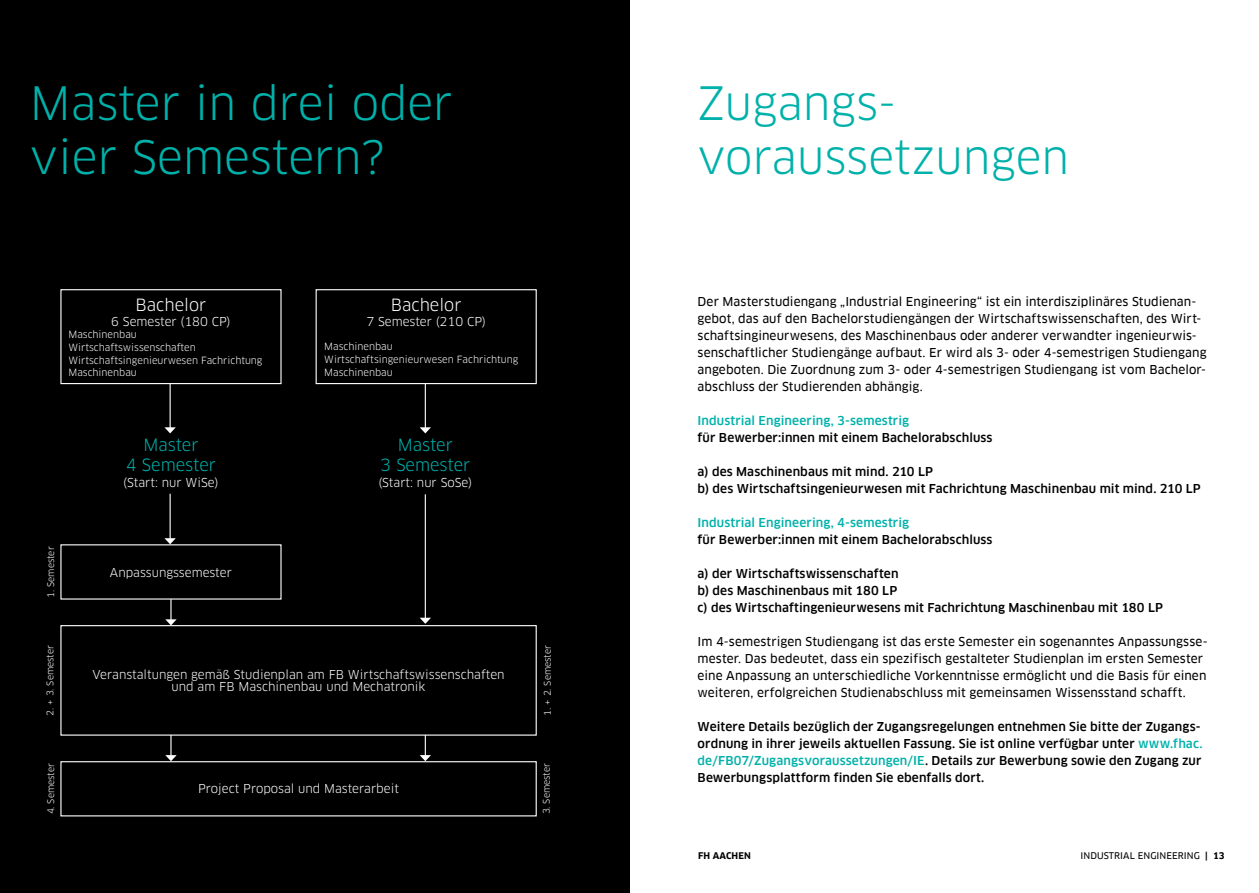
<style>
.page{position:relative;width:1259px;height:893px;background:#fff}
.page>*{position:absolute;margin:0;border:0;box-sizing:border-box;transform-origin:0 0}
.t1{font:45px/54px "Clan OT";color:#00b1aa}
.t2{font:16.5px/19.8px "Clan OT";color:#00b1aa;text-align:center}
.t3{font:16.5px "Clan OT";color:#fff}
.t4{font:12px/17px "Clan OT News";letter-spacing:.01em;color:#000}
.t5{font:500 12px/17px "Clan OT";letter-spacing:.01em;color:#000}
.t6{font:12px/12.8px "Clan OT";color:#fff;text-align:center}
.t7{font:500 12px "Clan OT";letter-spacing:.01em;color:#00b1aa}
.t8{font:9.75px/12.8px "Clan OT";color:#fff}
.t9{font:9px "Clan OT";color:#fff}
.t10{font:9px "Clan OT News";letter-spacing:.01em;color:#000}
.t11{font:700 9px "Clan OT";letter-spacing:.01em;color:#000}
.s1{color:#00b1aa}
.s2{font-family:"Clan OT";font-weight:700}
</style>
<div class="page">
<div style="left:0;top:0;width:629px;height:893px;background:#000"></div>
<div style="left:60px;top:289px;width:221px;height:95px;border:1px solid #fff"></div>
<div style="left:315px;top:289px;width:222px;height:95px;border:1px solid #fff"></div>
<div style="left:60px;top:761px;width:477px;height:55px;border:1px solid #fff"></div>
<div style="left:60px;top:625px;width:477px;height:111px;border:1px solid #fff"></div>
<hr style="left:170px;top:384px;width:1px;height:44px;background:#fff">
<svg style="left:164px;top:427px;width:12px;height:6px"></svg>
<hr style="left:425px;top:384px;width:1px;height:44px;background:#fff">
<svg style="left:420px;top:427px;width:11px;height:6px"></svg>
<hr style="left:170px;top:494px;width:1px;height:45px;background:#fff">
<svg style="left:164px;top:538px;width:12px;height:6px"></svg>
<hr style="left:425px;top:494px;width:1px;height:124px;background:#fff">
<svg style="left:420px;top:618px;width:11px;height:6px"></svg>
<svg style="left:165px;top:735px;width:12px;height:26px"></svg>
<svg style="left:420px;top:735px;width:11px;height:26px"></svg>
<svg style="left:165px;top:599px;width:12px;height:26px"></svg>
<h1 class="t1" style="left:30px;top:77px;width:425px">Master in drei oder vier Semestern?</h1>
<h2 class="t3" style="left:136px;top:295px;width:72px">Bachelor</h2>
<p class="t6" style="left:111px;top:315px;width:121px">6 Semester (180 CP)</p>
<p class="t8" style="left:68px;top:328px;width:195px">Maschinenbau<br>Wirtschaftswissenschaften<br>Wirtschaftsingenieurwesen Fachrichtung<br>Maschinenbau</p>
<p class="t9" style="left:46px;top:598px;width:53px;rotate:-90deg">1. Semester</p>
<h2 class="t2" style="left:126px;top:435px;width:92px">Master<br>4 Semester</h2>
<p class="t6" style="left:123px;top:477px;width:97px">(Start: nur WiSe)</p>
<p class="t6" style="left:110px;top:566px;width:123px">Anpassungssemester</p>
<h2 class="t3" style="left:391px;top:295px;width:72px">Bachelor</h2>
<p class="t6" style="left:366px;top:315px;width:121px">7 Semester (210 CP)</p>
<p class="t8" style="left:324px;top:340px;width:195px">Maschinenbau<br>Wirtschaftsingenieurwesen Fachrichtung<br>Maschinenbau</p>
<h2 class="t2" style="left:380px;top:435px;width:92px">Master<br>3 Semester</h2>
<p class="t6" style="left:378px;top:477px;width:95px">(Start: nur SoSe)</p>
<p class="t9" style="left:45px;top:716px;width:72px;rotate:-90deg">2. + 3. Semester</p>
<p class="t9" style="left:542px;top:716px;width:72px;rotate:-90deg">1. + 2. Semester</p>
<p class="t6" style="left:92px;top:668px;width:414px">Veranstaltungen gemäß Studienplan am FB Wirtschaftswissenschaften und am FB Maschinenbau und Mechatronik</p>
<p class="t9" style="left:46px;top:814px;width:53px;rotate:-90deg">4. Semester</p>
<p class="t9" style="left:541px;top:814px;width:53px;rotate:-90deg">3. Semester</p>
<p class="t6" style="left:198px;top:782px;width:202px">Project Proposal und Masterarbeit</p>
<h1 class="t1" style="left:697px;top:77px;width:373px">Zugangs&shy;voraussetzungen</h1>
<p class="t4" style="left:697px;top:293px;width:510px">Der Masterstudiengang „Industrial Engineering“ ist ein interdisziplinäres Studienan&shy;gebot, das auf den Bachelorstudiengängen der Wirtschaftswissenschaften, des Wirt&shy;schaftsingineurwesens, des Maschinenbaus oder anderer verwandter ingenieurwis&shy;senschaftlicher Studiengänge aufbaut. Er wird als 3- oder 4-semestrigen Studiengang angeboten. Die Zuordnung zum 3- oder 4-semestrigen Studiengang ist vom Bachelor&shy;abschluss der Studierenden abhängig.</p>
<p class="t7" style="left:697px;top:414px;width:213px">Industrial Engineering, 3-semestrig</p>
<p class="t5" style="left:697px;top:429px;width:296px">für Bewerber:innen mit einem Bachelorabschluss</p>
<p class="t5" style="left:697px;top:463px;width:505px">a) des Maschinenbaus mit mind. 210 LP<br>b) des Wirtschaftsingenieurwesen mit Fachrichtung Maschinenbau mit mind. 210 LP</p>
<p class="t7" style="left:697px;top:516px;width:213px">Industrial Engineering, 4-semestrig</p>
<p class="t5" style="left:697px;top:531px;width:296px">für Bewerber:innen mit einem Bachelorabschluss</p>
<p class="t5" style="left:697px;top:565px;width:467px">a) der Wirtschaftswissenschaften<br>b) des Maschinenbaus mit 180 LP<br>c) des Wirtschaftingenieurwesens mit Fachrichtung Maschinenbau mit 180 LP</p>
<p class="t4" style="left:697px;top:633px;width:511px">Im 4-semestrigen Studiengang ist das erste Semester ein sogenanntes Anpassungsse&shy;mester. Das bedeutet, dass ein spezifisch gestalteter Studienplan im ersten Semester eine Anpassung an unterschiedliche Vorkenntnisse ermöglicht und die Basis für einen weiteren, erfolgreichen Studienabschluss mit gemeinsamen Wissensstand schafft.</p>
<p class="t5" style="left:697px;top:719px;width:506px">Weitere Details bezüglich der Zugangsregelungen entnehmen Sie bitte der Zugangs&shy;ordnung in ihrer jeweils aktuellen Fassung. Sie ist online verfügbar unter <span class="s1">www.fhac. de/FB07/Zugangsvoraussetzungen/IE</span>. Details zur Bewerbung sowie den Zugang zur Bewerbungsplattform finden Sie ebenfalls dort.</p>
<p class="t11" style="left:698px;top:850px;width:54px">FH AACHEN</p>
<p class="t10" style="left:1080px;top:850px;width:146px">INDUSTRIAL ENGINEERING <span class="s2">| 13</span></p>
</div>
